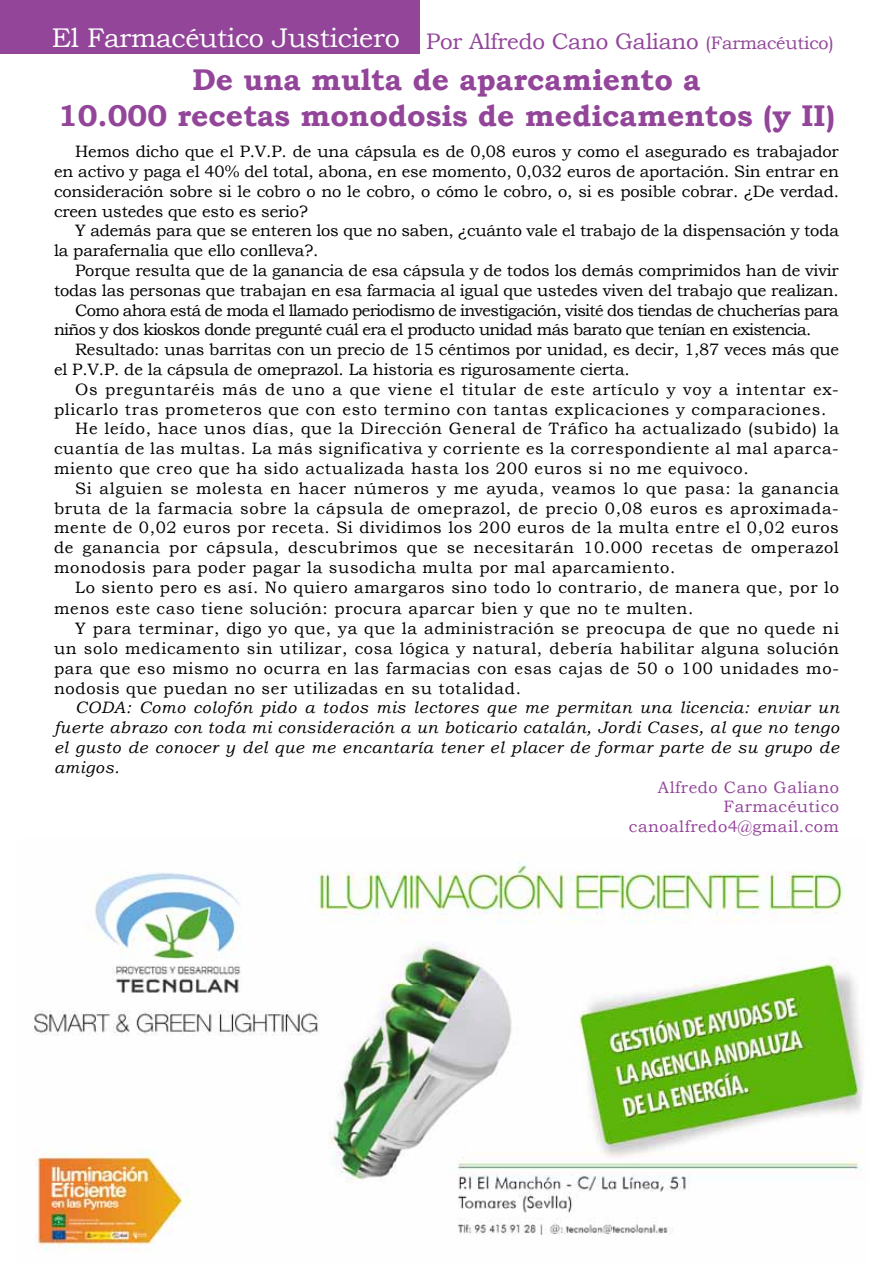
<style>
.page{position:relative;width:893px;height:1263px;background:#fff}
.page>*{position:absolute;margin:0;border:0;box-sizing:border-box;transform-origin:0 0}
.t1{font:700 30px/36px "Bookman Old Style";color:#93459a;text-align:center}
.t2{font:27px "Bookman Old Style";letter-spacing:-.01em;color:#fff}
.t3{font:22.5px "Bookman Old Style";letter-spacing:-.01em;color:#93459a}
.t4{font:16.5px/19.8px "Bookman Old Style";letter-spacing:.04em;color:#000;text-align:justify}
.t5{font:16.5px/19.8px "Bookman Old Style";letter-spacing:-.01em;color:#000}
.t6{font:italic 16.5px/19.8px "Bookman Old Style";letter-spacing:.04em;color:#000;text-align:justify}
.t7{font:16.5px "Bookman Old Style";letter-spacing:-.04em;color:#000}
.t8{font:16.5px/19.8px "Bookman Old Style";letter-spacing:.03em;color:#93459a;text-align:right}
.s1{font-size:18px}
</style>
<div class="page">
<div style="left:0;top:0;width:420px;height:53px;background:#93459a"></div>
<img style="left:34px;top:855px;width:830px;height:397px">
<h2 class="t2" style="left:52px;top:20px;width:350px">El Farmacéutico Justiciero</h2>
<h3 class="t3" style="left:426px;top:27px;width:409px">Por Alfredo Cano Galiano <span class="s1">(Farmacéutico)</span></h3>
<h1 class="t1" style="left:58px;top:62px;width:778px">De una multa de aparcamiento a<br>10.000 recetas monodosis de medicamentos (y II)</h1>
<p class="t4" style="left:54px;top:142px;width:786px;text-indent:21px">Hemos dicho que el P.V.P. de una cápsula es de 0,08 euros y como el asegurado es trabajador en activo y paga el 40% del total, abona, en ese momento, 0,032 euros de aportación. Sin entrar en consideración sobre si le cobro o no le cobro, o cómo le cobro, o, si es posible cobrar. ¿De verdad. creen ustedes que esto es serio?</p>
<p class="t5" style="left:54px;top:221px;width:786px;text-indent:21px">Y además para que se enteren los que no saben, ¿cuánto vale el trabajo de la dispensación y toda la parafernalia que ello conlleva?.</p>
<p class="t5" style="left:75px;top:260px;width:765px">Porque resulta que de la ganancia de esa cápsula y de todos los demás comprimidos han de vivir</p>
<p class="t5" style="left:54px;top:280px;width:786px">todas las personas que trabajan en esa farmacia al igual que ustedes viven del trabajo que realizan.</p>
<p class="t7" style="left:75px;top:299px;width:765px">Como ahora está de moda el llamado periodismo de investigación, visité dos tiendas de chucherías para</p>
<p class="t7" style="left:54px;top:319px;width:759px">niños y dos kioskos donde pregunté cuál era el producto unidad más barato que tenían en existencia.</p>
<p class="t5" style="left:75px;top:340px;width:765px">Resultado: unas barritas con un precio de 15 céntimos por unidad, es decir, 1,87 veces más que</p>
<p class="t5" style="left:54px;top:359px;width:577px">el P.V.P. de la cápsula de omeprazol. La historia es rigurosamente cierta.</p>
<p class="t4" style="left:75px;top:379px;width:765px">Os preguntaréis más de uno a que viene el titular de este artículo y voy a intentar ex-</p>
<p class="t4" style="left:54px;top:399px;width:774px">plicarlo tras prometeros que con esto termino con tantas explicaciones y comparaciones.</p>
<p class="t4" style="left:75px;top:419px;width:765px">He leído, hace unos días, que la Dirección General de Tráfico ha actualizado (subido) la</p>
<p class="t4" style="left:54px;top:439px;width:786px">cuantía de las multas. La más significativa y corriente es la correspondiente al mal aparca-</p>
<p class="t4" style="left:54px;top:458px;width:696px">miento que creo que ha sido actualizada hasta los 200 euros si no me equivoco.</p>
<p class="t4" style="left:75px;top:478px;width:765px">Si alguien se molesta en hacer números y me ayuda, veamos lo que pasa: la ganancia</p>
<p class="t4" style="left:54px;top:498px;width:786px">bruta de la farmacia sobre la cápsula de omeprazol, de precio 0,08 euros es aproximada-</p>
<p class="t4" style="left:54px;top:518px;width:786px">mente de 0,02 euros por receta. Si dividimos los 200 euros de la multa entre el 0,02 euros</p>
<p class="t4" style="left:54px;top:538px;width:786px">de ganancia por cápsula, descubrimos que se necesitarán 10.000 recetas de omperazol</p>
<p class="t4" style="left:54px;top:557px;width:623px">monodosis para poder pagar la susodicha multa por mal aparcamiento.</p>
<p class="t4" style="left:75px;top:577px;width:765px">Lo siento pero es así. No quiero amargaros sino todo lo contrario, de manera que, por lo</p>
<p class="t4" style="left:54px;top:599px;width:641px">menos este caso tiene solución: procura aparcar bien y que no te multen.</p>
<p class="t4" style="left:75px;top:619px;width:765px">Y para terminar, digo yo que, ya que la administración se preocupa de que no quede ni</p>
<p class="t4" style="left:54px;top:638px;width:786px">un solo medicamento sin utilizar, cosa lógica y natural, debería habilitar alguna solución</p>
<p class="t4" style="left:54px;top:658px;width:786px">para que eso mismo no ocurra en las farmacias con esas cajas de 50 o 100 unidades mo-</p>
<p class="t4" style="left:54px;top:678px;width:468px">nodosis que puedan no ser utilizadas en su totalidad.</p>
<p class="t6" style="left:54px;top:698px;width:786px;text-indent:21px">CODA: Como colofón pido a todos mis lectores que me permitan una licencia: enviar un fuerte abrazo con toda mi consideración a un boticario catalán, Jordi Cases, al que no tengo el gusto de conocer y del que me encantaría tener el placer de formar parte de su grupo de amigos.</p>
<p class="t8" style="left:629px;top:777px;width:212px">Alfredo Cano Galiano<br>Farmacéutico canoalfredo4@gmail.com</p>
</div>
